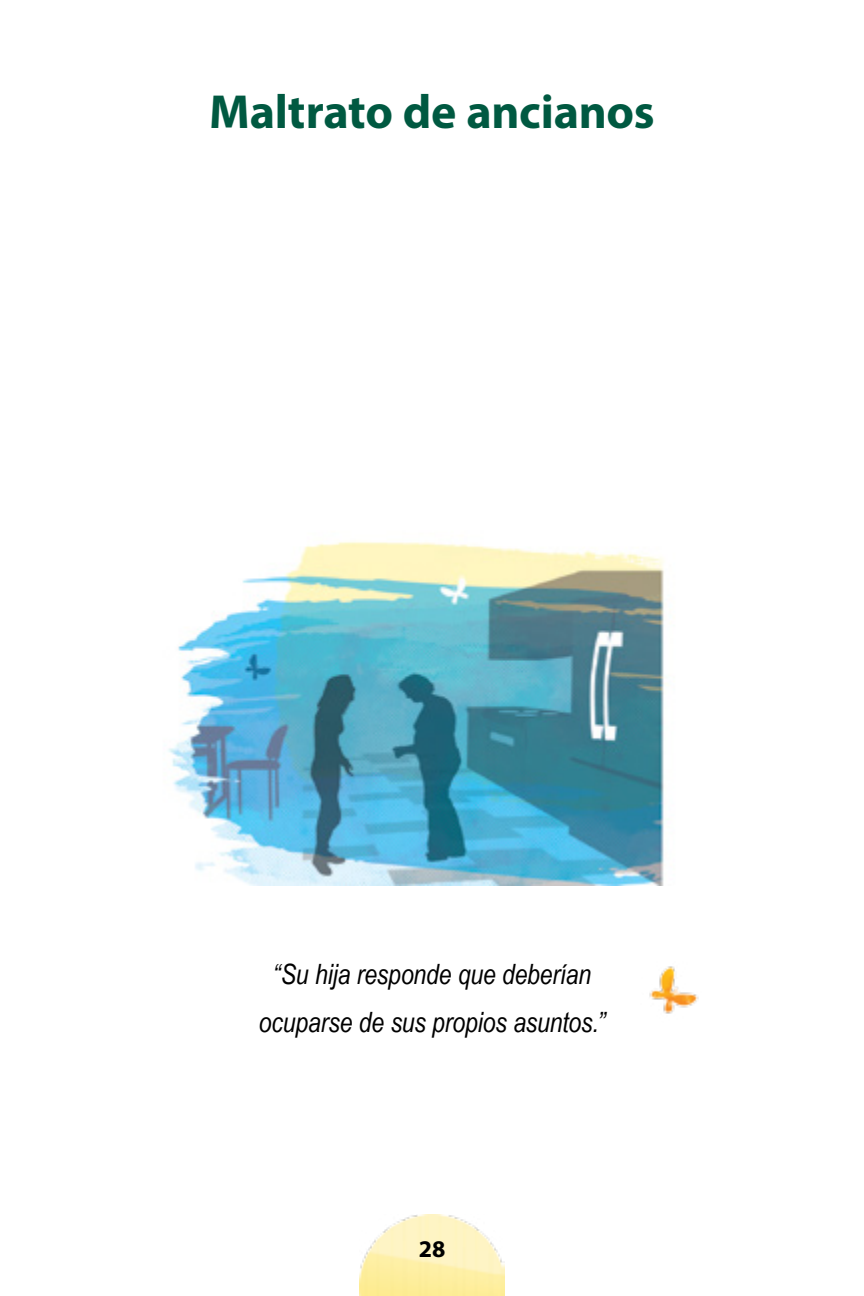
<style>
.page{position:relative;width:864px;height:1296px;background:#fff}
.page>*{position:absolute;margin:0;border:0;box-sizing:border-box;transform-origin:0 0}
.title-01{font:700 48px "Myriad Pro";letter-spacing:-.005em;color:#005941}
.CA-Vignettes-01a{font:italic 28px "Arial Narrow";letter-spacing:-.005em;color:#000}
.t1{font:700 24px "Myriad Pro";color:#000}
</style>
<div class="page">
<img style="left:168px;top:542px;width:499px;height:343px">
<img style="left:360px;top:1214px;width:144px;height:82px">
<img style="left:649px;top:966px;width:50px;height:48px">
<p class="title-01" style="left:209px;top:80px;width:447px">Maltrato de ancianos</p>
<p class="CA-Vignettes-01a" style="left:273px;top:955px;width:320px">“Su hija responde que deberían</p>
<p class="CA-Vignettes-01a" style="left:259px;top:1003px;width:348px">ocuparse de sus propios asuntos.”</p>
<p class="t1" style="left:419px;top:1233px;width:28px">28</p>
</div>
